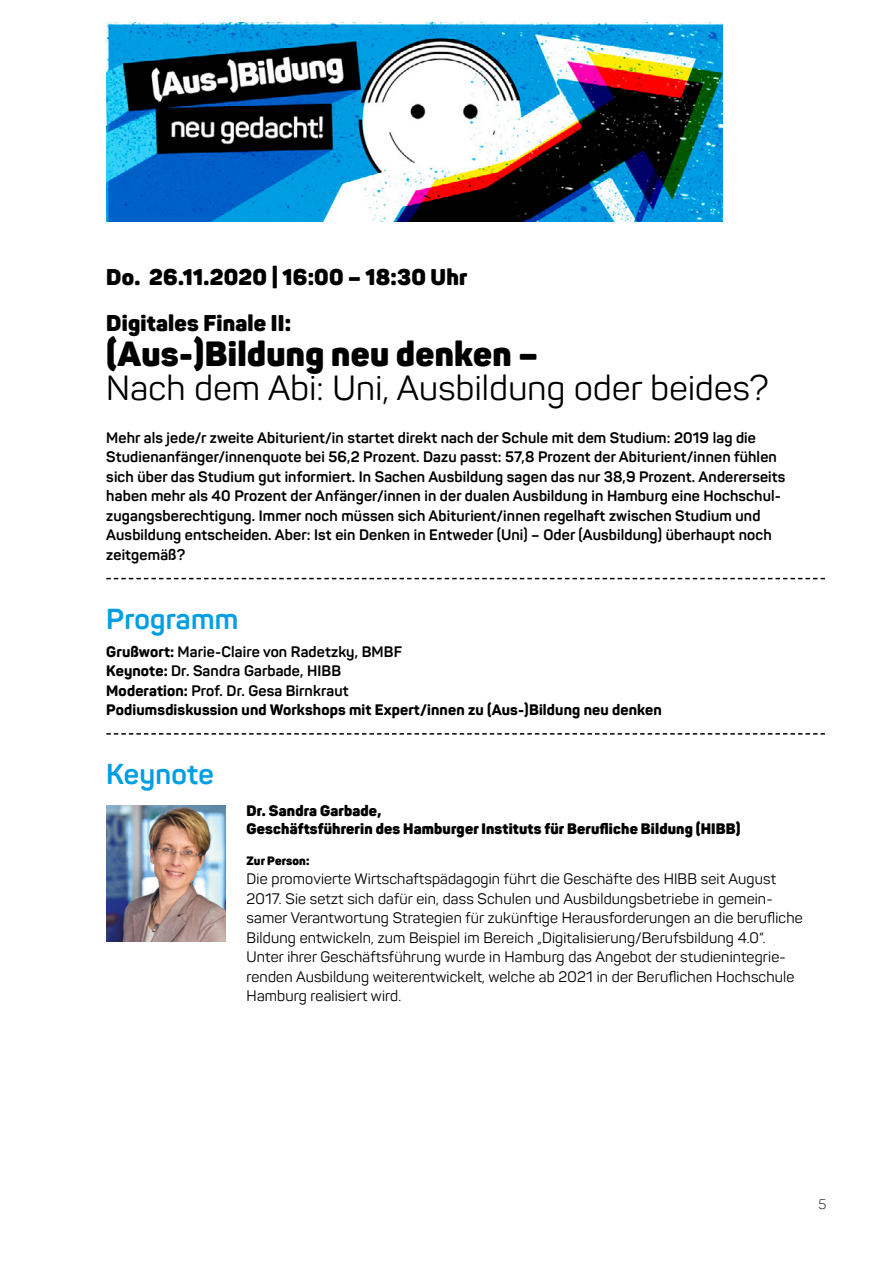
<style>
.page{position:relative;width:893px;height:1263px;background:#fff}
.page>*{position:absolute;margin:0;border:0;box-sizing:border-box;transform-origin:0 0}
.t1{font:34.5px "Panton";letter-spacing:.01em;color:#000}
.t2{font:900 34.5px "Panton";letter-spacing:.01em;color:#000}
.t3{font:700 28.5px "Panton";letter-spacing:.01em;color:#009ee3}
.t4{font:900 22.5px/46.5px "Panton";letter-spacing:.01em;color:#000}
.t5{font:700 15px/19.5px "Panton";letter-spacing:.01em;color:#000}
.t6{font:15px/19.5px "Panton";letter-spacing:.01em;color:#000}
.t7{font:800 15px/19.5px "Panton";letter-spacing:.01em;color:#000}
.t8{font:900 15px/18px "Panton";letter-spacing:.01em;color:#000}
.t9{font:300 13.5px "Panton";color:#000}
.t10{font:900 12px "Panton";letter-spacing:.01em;color:#000}
.s1{font-weight:700}
</style>
<div class="page">
<img style="left:106px;top:23px;width:617px;height:198px">
<svg style="left:106px;top:578px;width:719px;height:1px"></svg>
<svg style="left:106px;top:733px;width:719px;height:2px"></svg>
<img style="left:106px;top:806px;width:119px;height:136px">
<h3 class="t4" style="left:106px;top:253px;width:362px">Do. 26.11.2020 | 16:00 – 18:30 Uhr<br>Digitales Finale II:</h3>
<h1 class="t2" style="left:106px;top:331px;width:433px">(Aus-)Bildung neu denken –</h1>
<h1 class="t1" style="left:106px;top:367px;width:664px">Nach dem Abi: Uni, Ausbildung oder beides?</h1>
<p class="t5" style="left:106px;top:428px;width:681px">Mehr als jede/r zweite Abiturient/in startet direkt nach der Schule mit dem Studium: 2019 lag die Studienanfänger/innenquote bei 56,2 Prozent. Dazu passt: 57,8 Prozent der Abiturient/innen fühlen sich über das Studium gut informiert. In Sachen Ausbildung sagen das nur 38,9 Prozent. Andererseits haben mehr als 40 Prozent der Anfänger/innen in der dualen Ausbildung in Hamburg eine Hochschul&shy;zugangsberechtigung. Immer noch müssen sich Abiturient/innen regelhaft zwischen Studium und Ausbildung entscheiden. Aber: Ist ein Denken in Entweder (Uni) – Oder (Ausbildung) überhaupt noch zeitgemäß?</p>
<h2 class="t3" style="left:106px;top:601px;width:134px">Programm</h2>
<p class="t7" style="left:106px;top:641px;width:557px">Grußwort: <span class="s1">Marie-Claire von Radetzky, BMBF<br></span>Keynote: <span class="s1">Dr. Sandra Garbade, HIBB<br></span>Moderation: <span class="s1">Prof. Dr. Gesa Birnkraut<br></span>Podiumsdiskussion und Workshops mit Expert/innen zu (Aus-)Bildung neu denken</p>
<h2 class="t3" style="left:106px;top:756px;width:109px">Keynote</h2>
<p class="t8" style="left:247px;top:801px;width:495px">Dr. Sandra Garbade,<br>Geschäftsführerin des Hamburger Instituts für Berufliche Bildung (HIBB)</p>
<p class="t10" style="left:247px;top:853px;width:64px">Zur Person:</p>
<p class="t6" style="left:247px;top:869px;width:558px">Die promovierte Wirtschaftspädagogin führt die Geschäfte des HIBB seit August 2017. Sie setzt sich dafür ein, dass Schulen und Ausbildungsbetriebe in gemein&shy;samer Verantwortung Strategien für zukünftige Herausforderungen an die berufliche Bildung entwickeln, zum Beispiel im Bereich „Digitalisierung/Berufsbildung 4.0“.<br>Unter ihrer Geschäftsführung wurde in Hamburg das Angebot der studienintegrie&shy;renden Ausbildung weiterentwickelt, welche ab 2021 in der Beruflichen Hochschule Hamburg realisiert wird.</p>
<p class="t9" style="left:819px;top:1196px;width:9px">5</p>
</div>
